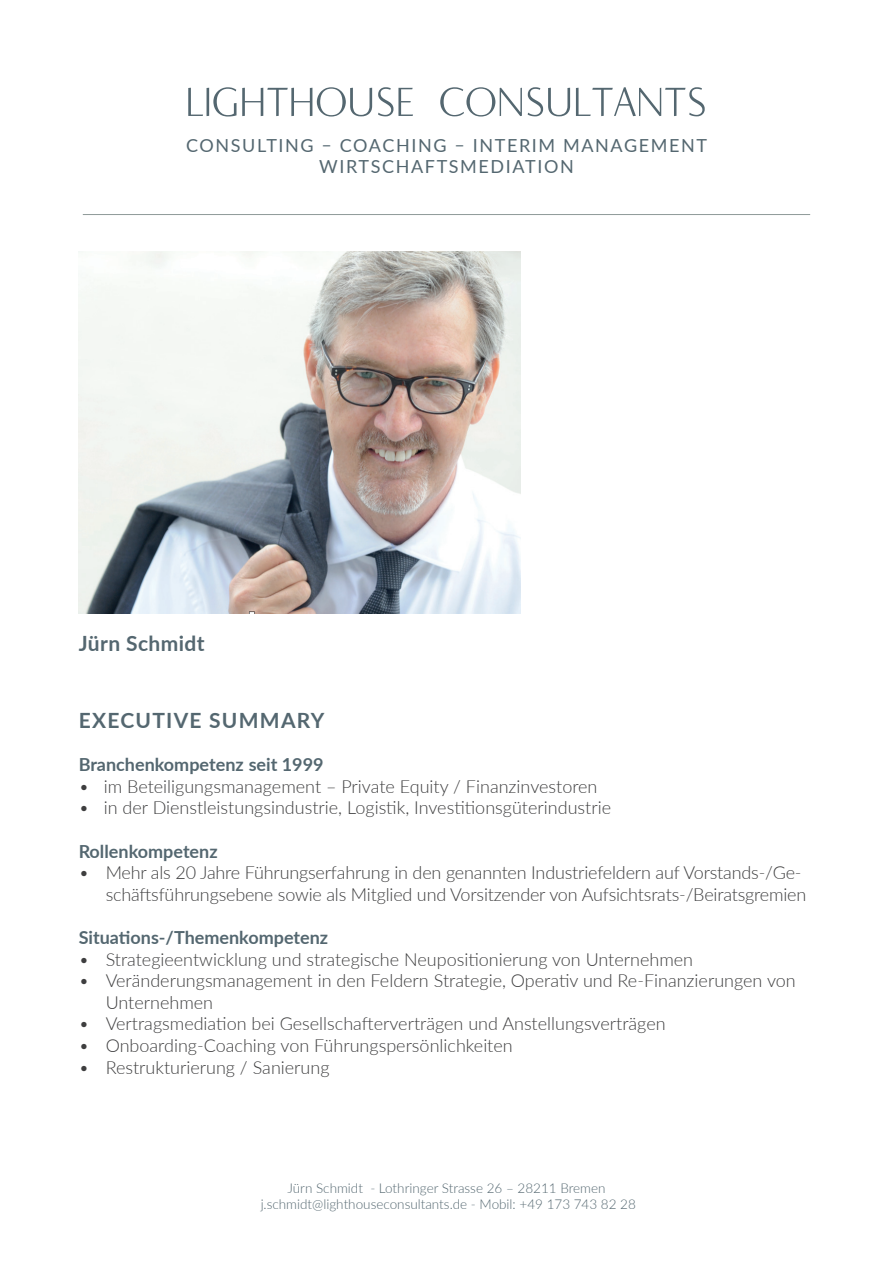
<style>
.page{position:relative;width:893px;height:1263px;background:#fff}
.page>*{position:absolute;margin:0;border:0;box-sizing:border-box;transform-origin:0 0}
.t1{font:700 21px "Lato";letter-spacing:.06em;color:#546770}
.t2{font:700 21px "Lato";letter-spacing:.02em;color:#546770}
.t3{font:300 18px/21.6px "Lato";color:#3e3e3f;text-align:right}
.t4{font:700 18px "Lato";color:#546770}
.t5{font:18px/21.6px "Lato";letter-spacing:.09em;color:#546770;text-align:center}
.t6{font:300 13.5px/16.2px "Lato";color:#546770;text-align:center}
</style>
<div class="page">
<svg style="left:188px;top:88px;width:15px;height:28px"></svg>
<hr style="left:207px;top:88px;width:2px;height:28px;background:#546770">
<svg style="left:213px;top:87px;width:159px;height:30px"></svg>
<svg style="left:378px;top:87px;width:35px;height:29px"></svg>
<svg style="left:440px;top:87px;width:82px;height:30px"></svg>
<svg style="left:528px;top:87px;width:42px;height:29px"></svg>
<svg style="left:576px;top:87px;width:129px;height:29px"></svg>
<img style="left:79px;top:251px;width:441px;height:362px">
<hr style="left:83px;top:214px;width:727px;height:1px;background:#8e9998">
<p class="t5" style="left:186px;top:134px;width:522px">CONSULTING – COACHING – INTERIM MANAGEMENT<br>WIRTSCHAFTSMEDIATION</p>
<p class="t2" style="left:79px;top:627px;width:128px">Jürn Schmidt</p>
<p class="t1" style="left:79px;top:705px;width:247px">EXECUTIVE SUMMARY</p>
<p class="t4" style="left:79px;top:751px;width:246px">Branchenkompetenz seit 1999</p>
<p class="t3" style="left:79px;top:775px;width:520px">• im Beteiligungsmanagement – Private Equity / Finanzinvestoren</p>
<p class="t3" style="left:79px;top:796px;width:534px">• in der Dienstleistungsindustrie, Logistik, Investitionsgüterindustrie</p>
<p class="t4" style="left:79px;top:838px;width:140px">Rollenkompetenz</p>
<p class="t3" style="left:79px;top:861px;width:729px">• Mehr als 20 Jahre Führungserfahrung in den genannten Industriefeldern auf Vorstands-/Ge&shy;schäftsführungsebene sowie als Mitglied und Vorsitzender von Aufsichtsrats-/Beiratsgremien</p>
<p class="t4" style="left:79px;top:924px;width:251px">Situations-/Themenkompetenz</p>
<p class="t3" style="left:79px;top:948px;width:616px">• Strategieentwicklung und strategische Neupositionierung von Unternehmen</p>
<p class="t3" style="left:106px;top:969px;width:692px;text-align:left;text-indent:-27px">• Veränderungsmanagement in den Feldern Strategie, Operativ und Re-Finanzierungen von<br>Unternehmen</p>
<p class="t3" style="left:79px;top:1012px;width:588px">• Vertragsmediation bei Gesellschafterverträgen und Anstellungsverträgen</p>
<p class="t3" style="left:79px;top:1034px;width:436px">• Onboarding-Coaching von Führungspersönlichkeiten</p>
<p class="t3" style="left:79px;top:1056px;width:252px">• Restrukturierung / Sanierung</p>
<p class="t6" style="left:261px;top:1179px;width:377px">Jürn Schmidt - Lothringer Strasse 26 – 28211 Bremen j.schmidt@lighthouseconsultants.de - Mobil: +49 173 743 82 28</p>
</div>
